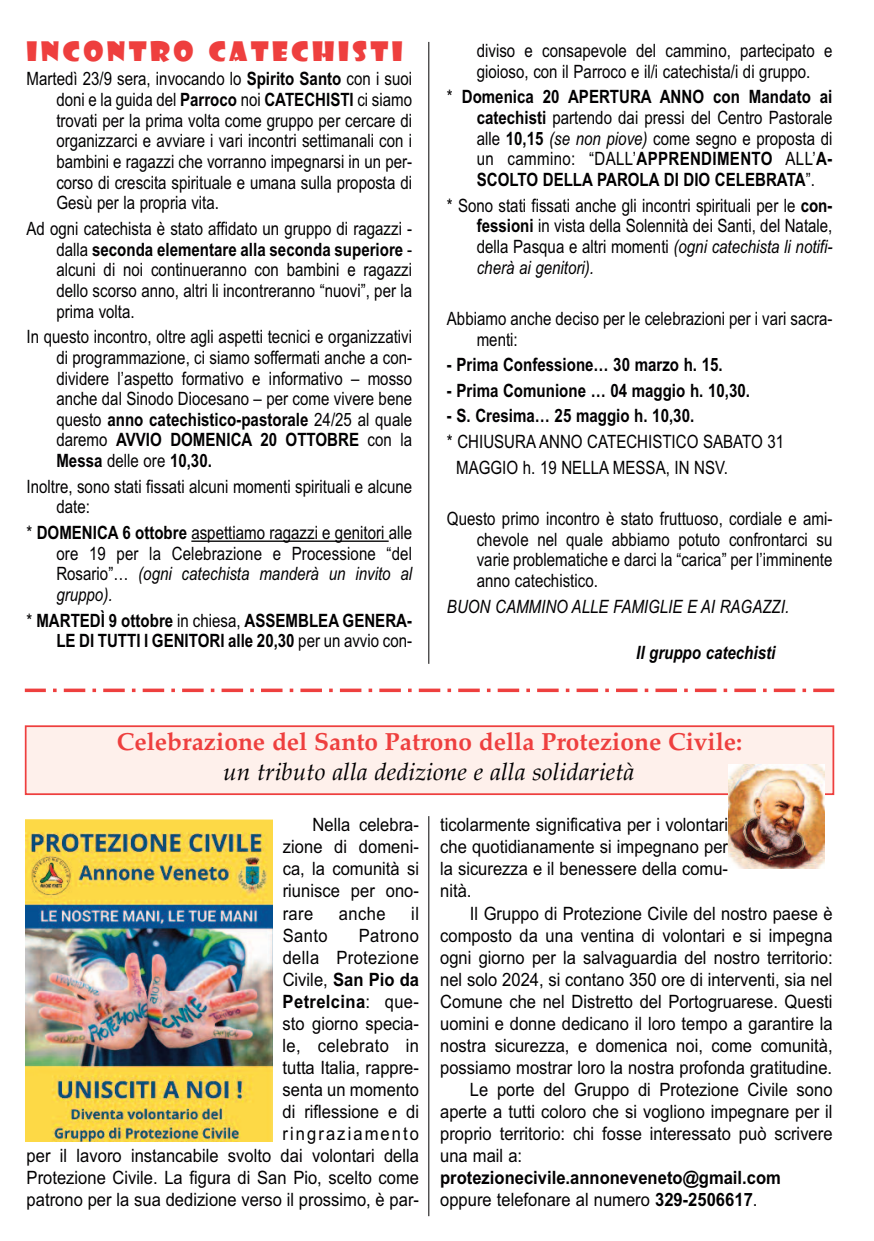
<style>
.page{position:relative;width:874px;height:1241px;background:#fff}
.page>*{position:absolute;margin:0;border:0;box-sizing:border-box;transform-origin:0 0}
.t1{font:26.25px "Showcard Gothic";letter-spacing:.12em;color:#ee3f3e;scale:1.1 1}
.t2{font:700 24.5px "Palatino Linotype";color:#ee3f3e}
.t3{font:italic 24.5px "Palatino Linotype";color:#020102}
.t4{font:18.38px/20.7px "Arial Narrow";color:#020102;text-align:justify}
.t5{font:18.38px/22.1px "Arial Narrow";color:#020102;text-align:justify;scale:1.1 1}
.t6{font:700 18.38px/20.7px "Arial Narrow";color:#020102;text-align:right}
.t7{font:700 18.38px/22.1px "Arial Narrow";color:#020102;scale:1.1 1}
.t8{font:italic 18.38px "Arial Narrow";color:#020102}
.t9{font:italic 700 18.38px "Arial Narrow";color:#020102}
.s1{font-weight:700}
.s2{font-style:italic}
.s3{font-weight:400}
.s4{font-weight:400;font-style:italic}
</style>
<div class="page">
<hr style="left:191px;top:540px;width:197px;height:2px;background:#020102">
<svg style="left:53px;top:688px;width:754px;height:4px"></svg>
<svg style="left:25px;top:688px;width:21px;height:4px"></svg>
<svg style="left:813px;top:688px;width:20px;height:4px"></svg>
<hr style="left:428px;top:42px;width:1px;height:621px;background:#020102">
<div style="left:27px;top:727px;width:805px;height:66px;background:#fef0eb"></div>
<div style="left:25px;top:725px;width:808px;height:70px;border:2px solid #ee3f3e"></div>
<img style="left:25px;top:819px;width:248px;height:322px">
<hr style="left:428px;top:816px;width:1px;height:399px;background:#020102">
<img style="left:727px;top:764px;width:96px;height:104px">
<h1 class="t1" style="left:27px;top:37px;width:343px">INCONTRO CATECHISTI</h1>
<p class="t4" style="left:56px;top:69px;width:357px;text-indent:-30px">Martedì 23/9 sera, invocando lo <span class="s1">Spirito Santo</span> con i suoi doni e la guida del <span class="s1">Parroco</span> noi <span class="s1">CATECHISTI</span> ci siamo trovati per la prima volta come gruppo per cercare di organizzarci e avviare i vari incontri settimanali con i bambini e ragazzi che vorranno impegnarsi in un per&shy;corso di crescita spirituale e umana sulla proposta di Gesù per la propria vita.</p>
<p class="t4" style="left:56px;top:218px;width:357px;text-indent:-30px">Ad ogni catechista è stato affidato un gruppo di ragazzi - dalla <span class="s1">seconda elementare alla seconda superiore</span> - alcuni di noi continueranno con bambini e ragazzi dello scorso anno, altri li incontreranno “nuovi”, per la prima volta.</p>
<p class="t4" style="left:56px;top:326px;width:357px;text-indent:-30px">In questo incontro, oltre agli aspetti tecnici e organizzativi di programmazione, ci siamo soffermati anche a con&shy;dividere l’aspetto formativo e informativo – mosso anche dal Sinodo Diocesano – per come vivere bene questo <span class="s1">anno catechistico-pastorale</span> 24/25 al quale daremo <span class="s1">AVVIO DOMENICA 20 OTTOBRE</span> con la <span class="s1">Messa</span> delle ore <span class="s1">10,30.</span></p>
<p class="t4" style="left:56px;top:476px;width:357px;text-indent:-30px">Inoltre, sono stati fissati alcuni momenti spirituali e alcune date:</p>
<p class="t4" style="left:56px;top:522px;width:357px;text-indent:-30px">* <span class="s1">DOMENICA 6 ottobre</span> aspettiamo ragazzi e genitori alle ore 19 per la Celebrazione e Processione “del Rosario”… <span class="s2">(ogni catechista manderà un invito al gruppo).</span></p>
<p class="t6" style="left:27px;top:610px;width:387px"><span class="s3">*</span> MARTEDÌ 9 ottobre <span class="s3">in chiesa,</span> ASSEMBLEA GENERA-<br>LE DI TUTTI I GENITORI alle 20,30 <span class="s3">per un avvio con-</span></p>
<p class="t4" style="left:476px;top:40px;width:357px">diviso e consapevole del cammino, partecipato e gioioso, con il Parroco e il/i catechista/i di gruppo.</p>
<p class="t6" style="left:476px;top:87px;width:357px;text-align:justify;text-indent:-30px"><span class="s3">*</span> Domenica 20 APERTURA ANNO con Mandato ai catechisti <span class="s3">partendo dai pressi del Centro Pastorale alle</span> 10,15 <span class="s4">(se non piove)</span> <span class="s3">come segno e proposta di un cammino: “DALL’</span>APPRENDIMENTO <span class="s3">ALL’</span>A-SCOLTO DELLA PAROLA DI DIO CELEBRATA<span class="s3">”.</span></p>
<p class="t4" style="left:476px;top:195px;width:357px;text-indent:-30px">* Sono stati fissati anche gli incontri spirituali per le <span class="s1">con&shy;fessioni</span> in vista della Solennità dei Santi, del Natale, della Pasqua e altri momenti <span class="s2">(ogni catechista li notifi&shy;cherà ai genitori).</span></p>
<p class="t4" style="left:476px;top:308px;width:357px;text-indent:-30px">Abbiamo anche deciso per le celebrazioni per i vari sacra&shy;menti:</p>
<p class="t6" style="left:446px;top:354px;width:277px">- Prima Confessione… 30 marzo h. 15.</p>
<p class="t6" style="left:446px;top:380px;width:304px">- Prima Comunione … 04 maggio h. 10,30.</p>
<p class="t6" style="left:446px;top:405px;width:249px">- S. Cresima… 25 maggio h. 10,30.</p>
<p class="t4" style="left:456px;top:429px;width:329px;line-height:25.6px;text-indent:-9px">* CHIUSURA ANNO CATECHISTICO SABATO 31<br>MAGGIO h. 19 NELLA MESSA, IN NSV.</p>
<p class="t4" style="left:476px;top:508px;width:357px;text-indent:-30px">Questo primo incontro è stato fruttuoso, cordiale e ami&shy;chevole nel quale abbiamo potuto confrontarci su varie problematiche e darci la “carica” per l’imminente anno catechistico.</p>
<p class="t8" style="left:446px;top:595px;width:343px">BUON CAMMINO ALLE FAMIGLIE E AI RAGAZZI.</p>
<p class="t9" style="left:635px;top:641px;width:140px">Il gruppo catechisti</p>
<h2 class="t2" style="left:117px;top:727px;width:626px">Celebrazione del Santo Patrono della Protezione Civile:</h2>
<h2 class="t3" style="left:223px;top:757px;width:413px">un tributo alla dedizione e alla solidarietà</h2>
<p class="t5" style="left:282px;top:813px;width:125px;text-indent:30px">Nella celebra&shy;zione di domeni&shy;ca, la comunità si riunisce per ono&shy;rare</p>
<p class="t5" style="left:339px;top:902px;width:44px">anche</p>
<p class="t5" style="left:411px;top:902px;width:9px">il</p>
<p class="t5" style="left:282px;top:924px;width:42px">Santo</p>
<p class="t5" style="left:27px;top:924px;width:358px;text-align:right">Patrono<br>della Protezione<br>Civile, <span class="s1">San Pio da<br>Petrelcina</span>: que-<br>sto giorno specia-<br>le, celebrato in<br>tutta Italia, rappre-<br>senta un momento<br>di riflessione e di<br>ringraziamento<br>per il lavoro instancabile svolto dai volontari della<br>Protezione Civile. La figura di San Pio, scelto come patrono per la sua dedizione verso il prossimo, è par-</p>
<p class="t5" style="left:440px;top:813px;width:263px">ticolarmente significativa per i volontari che quotidianamente si impegnano per la sicurezza e il benessere della comu&shy;nità.</p>
<p class="t5" style="left:469px;top:902px;width:331px">Il Gruppo di Protezione Civile del nostro paese è</p>
<p class="t5" style="left:440px;top:924px;width:358px">composto da una ventina di volontari e si impegna</p>
<p class="t5" style="left:440px;top:946px;width:358px">ogni giorno per la salvaguardia del nostro territorio:</p>
<p class="t5" style="left:440px;top:968px;width:358px">nel solo 2024, si contano 350 ore di interventi, sia nel</p>
<p class="t5" style="left:440px;top:990px;width:358px">Comune che nel Distretto del Portogruarese. Questi</p>
<p class="t5" style="left:440px;top:1012px;width:358px">uomini e donne dedicano il loro tempo a garantire la</p>
<p class="t5" style="left:440px;top:1034px;width:358px">nostra sicurezza, e domenica noi, come comunità,</p>
<p class="t5" style="left:440px;top:1056px;width:357px">possiamo mostrar loro la nostra profonda gratitudine.</p>
<p class="t5" style="left:469px;top:1078px;width:331px">Le porte del Gruppo di Protezione Civile sono</p>
<p class="t5" style="left:440px;top:1100px;width:358px">aperte a tutti coloro che si vogliono impegnare per il</p>
<p class="t5" style="left:440px;top:1122px;width:358px">proprio territorio: chi fosse interessato può scrivere</p>
<p class="t5" style="left:440px;top:1144px;width:76px">una mail a:</p>
<p class="t7" style="left:440px;top:1166px;width:311px">protezionecivile.annoneveneto@gmail.com <span class="s3">oppure telefonare al numero</span> 329-2506617<span class="s3">.</span></p>
</div>
